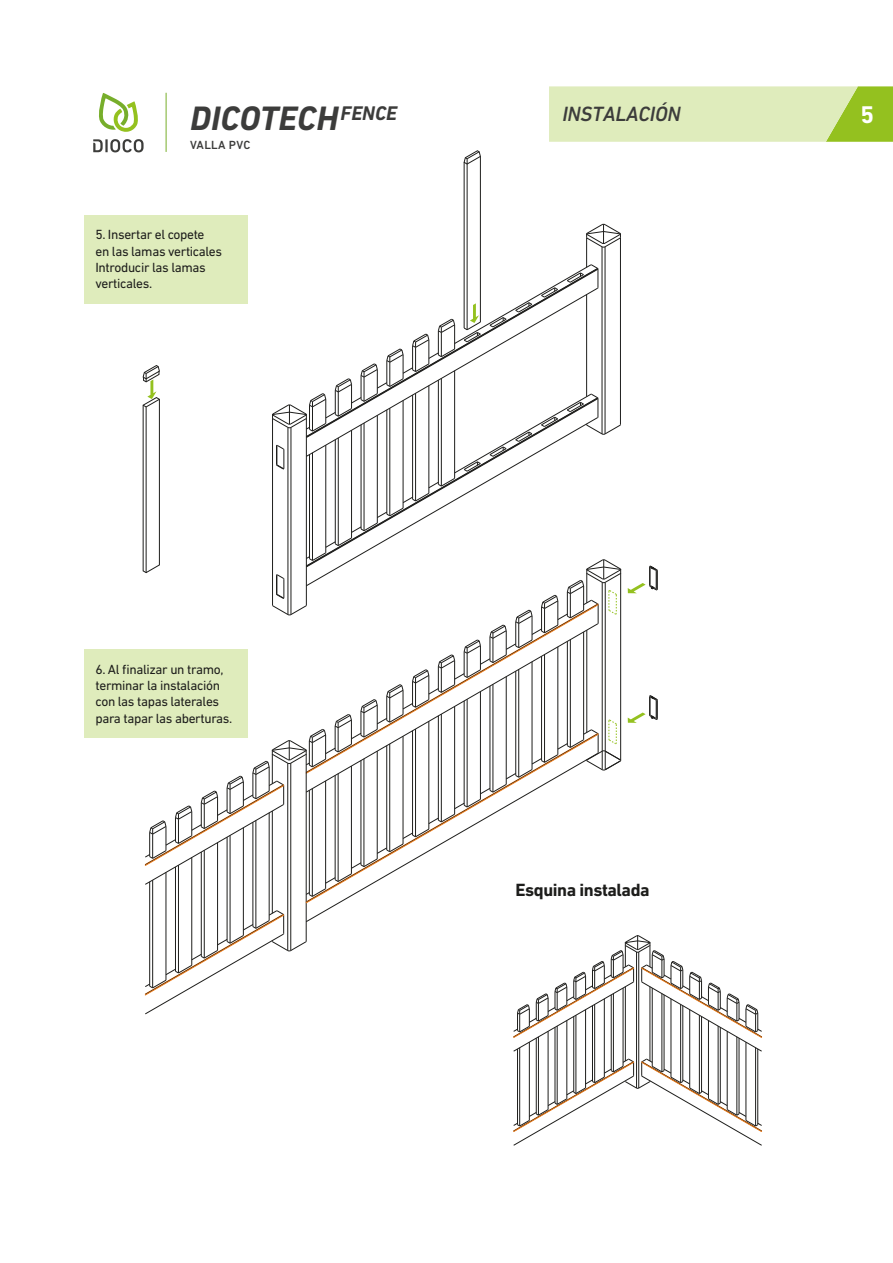
<style>
.page{position:relative;width:893px;height:1263px;background:#fff}
.page>*{position:absolute;margin:0;border:0;box-sizing:border-box;transform-origin:0 0}
.t1{font:italic 700 34.5px "DIN Next LT Pro";color:#3c3c3b}
.t2{font:700 24.6px "DIN Next LT Pro";color:#fff}
.t3{font:italic 500 21px "DIN Next LT Pro";letter-spacing:-.01em;color:#3c3c3b}
.t4{font:700 18px "DIN Next LT Pro";letter-spacing:-.025em;color:#1d1d1b}
.t5{font:13.5px/16.2px "DIN Next LT Pro";letter-spacing:-.025em;color:#1d1d1b}
.t6{font:500 12px "DIN Next LT Pro";letter-spacing:.025em;color:#3c3c3b}
</style>
<div class="page">
<svg style="left:549px;top:86px;width:344px;height:56px;background:#d4e6a6"></svg>
<div style="left:84px;top:215px;width:164px;height:88px;background:#dfecbc"></div>
<div style="left:84px;top:649px;width:164px;height:89px;background:#dfecbc"></div>
<hr style="left:480px;top:156px;width:1px;height:166px;background:#1e1e1c">
<hr style="left:464px;top:162px;width:1px;height:166px;background:#1e1e1c">
<hr style="left:467px;top:164px;width:1px;height:166px;background:#1e1e1c">
<svg style="left:464px;top:150px;width:17px;height:14px"></svg>
<hr style="left:287px;top:763px;width:1px;height:187px;background:#1e1e1c">
<hr style="left:290px;top:763px;width:1px;height:187px;background:#1e1e1c">
<svg style="left:628px;top:695px;width:30px;height:28px"></svg>
<svg style="left:628px;top:566px;width:30px;height:27px"></svg>
<hr style="left:272px;top:811px;width:1px;height:102px;background:#1e1e1c">
<hr style="left:166px;top:872px;width:1px;height:108px;background:#1e1e1c">
<hr style="left:152px;top:880px;width:1px;height:108px;background:#1e1e1c">
<hr style="left:149px;top:882px;width:1px;height:104px;background:#1e1e1c">
<hr style="left:191px;top:857px;width:1px;height:108px;background:#1e1e1c">
<hr style="left:178px;top:865px;width:1px;height:108px;background:#1e1e1c">
<hr style="left:175px;top:867px;width:1px;height:104px;background:#1e1e1c">
<hr style="left:217px;top:843px;width:1px;height:107px;background:#1e1e1c">
<hr style="left:204px;top:850px;width:1px;height:108px;background:#1e1e1c">
<hr style="left:201px;top:852px;width:1px;height:104px;background:#1e1e1c">
<hr style="left:243px;top:828px;width:1px;height:107px;background:#1e1e1c">
<hr style="left:230px;top:835px;width:1px;height:108px;background:#1e1e1c">
<hr style="left:227px;top:837px;width:1px;height:104px;background:#1e1e1c">
<hr style="left:269px;top:813px;width:1px;height:108px;background:#1e1e1c">
<hr style="left:256px;top:820px;width:1px;height:108px;background:#1e1e1c">
<hr style="left:253px;top:822px;width:1px;height:104px;background:#1e1e1c">
<svg style="left:144px;top:910px;width:163px;height:105px"></svg>
<svg style="left:143px;top:224px;width:478px;height:673px"></svg>
<hr style="left:636px;top:952px;width:1px;height:136px;background:#1e1e1c">
<hr style="left:638px;top:952px;width:1px;height:136px;background:#1e1e1c">
<hr style="left:625px;top:987px;width:1px;height:74px;background:#1e1e1c">
<hr style="left:529px;top:1042px;width:1px;height:78px;background:#1e1e1c">
<hr style="left:519px;top:1048px;width:1px;height:78px;background:#1e1e1c">
<hr style="left:517px;top:1049px;width:1px;height:76px;background:#1e1e1c">
<hr style="left:548px;top:1031px;width:1px;height:78px;background:#1e1e1c">
<hr style="left:538px;top:1037px;width:1px;height:78px;background:#1e1e1c">
<hr style="left:536px;top:1038px;width:1px;height:76px;background:#1e1e1c">
<hr style="left:567px;top:1020px;width:1px;height:79px;background:#1e1e1c">
<hr style="left:557px;top:1026px;width:1px;height:78px;background:#1e1e1c">
<hr style="left:555px;top:1027px;width:1px;height:76px;background:#1e1e1c">
<hr style="left:585px;top:1010px;width:1px;height:78px;background:#1e1e1c">
<hr style="left:576px;top:1015px;width:1px;height:78px;background:#1e1e1c">
<hr style="left:573px;top:1016px;width:1px;height:76px;background:#1e1e1c">
<hr style="left:604px;top:999px;width:1px;height:78px;background:#1e1e1c">
<hr style="left:594px;top:1004px;width:1px;height:79px;background:#1e1e1c">
<hr style="left:592px;top:1006px;width:1px;height:75px;background:#1e1e1c">
<hr style="left:623px;top:988px;width:1px;height:78px;background:#1e1e1c">
<hr style="left:613px;top:993px;width:1px;height:79px;background:#1e1e1c">
<hr style="left:611px;top:995px;width:1px;height:76px;background:#1e1e1c">
<hr style="left:650px;top:987px;width:1px;height:74px;background:#1e1e1c">
<hr style="left:746px;top:1042px;width:1px;height:78px;background:#1e1e1c">
<hr style="left:755px;top:1048px;width:1px;height:78px;background:#1e1e1c">
<hr style="left:757px;top:1049px;width:1px;height:76px;background:#1e1e1c">
<hr style="left:727px;top:1031px;width:1px;height:78px;background:#1e1e1c">
<hr style="left:737px;top:1037px;width:1px;height:78px;background:#1e1e1c">
<hr style="left:739px;top:1038px;width:1px;height:76px;background:#1e1e1c">
<hr style="left:708px;top:1020px;width:1px;height:79px;background:#1e1e1c">
<hr style="left:718px;top:1026px;width:1px;height:78px;background:#1e1e1c">
<hr style="left:720px;top:1027px;width:1px;height:76px;background:#1e1e1c">
<hr style="left:689px;top:1010px;width:1px;height:78px;background:#1e1e1c">
<hr style="left:699px;top:1015px;width:1px;height:78px;background:#1e1e1c">
<hr style="left:701px;top:1016px;width:1px;height:76px;background:#1e1e1c">
<hr style="left:671px;top:999px;width:1px;height:78px;background:#1e1e1c">
<hr style="left:680px;top:1004px;width:1px;height:79px;background:#1e1e1c">
<hr style="left:682px;top:1006px;width:1px;height:75px;background:#1e1e1c">
<hr style="left:652px;top:988px;width:1px;height:78px;background:#1e1e1c">
<hr style="left:662px;top:993px;width:1px;height:79px;background:#1e1e1c">
<hr style="left:664px;top:995px;width:1px;height:76px;background:#1e1e1c">
<svg style="left:513px;top:1058px;width:249px;height:88px"></svg>
<svg style="left:513px;top:935px;width:249px;height:117px"></svg>
<hr style="left:166px;top:93px;width:1px;height:59px;background:#77ae2b">
<svg style="left:99px;top:93px;width:39px;height:39px"></svg>
<svg style="left:93px;top:139px;width:51px;height:13px"></svg>
<h1 class="t1" style="left:190px;top:98px;width:209px">DICOTECH<sup>FENCE</sup></h1>
<p class="t6" style="left:190px;top:138px;width:62px">VALLA PVC</p>
<p class="t5" style="left:95px;top:227px;width:128px">5. Insertar el copete<br>en las lamas verticales<br>Introducir las lamas verticales.</p>
<h3 class="t3" style="left:562px;top:102px;width:120px">INSTALACIÓN</h3>
<h2 class="t2" style="left:861px;top:106px;width:15px">5</h2>
<p class="t5" style="left:95px;top:661px;width:138px">6. Al finalizar un tramo, terminar la instalación con las tapas laterales para tapar las aberturas.</p>
<h3 class="t4" style="left:516px;top:883px;width:136px">Esquina instalada</h3>
</div>
